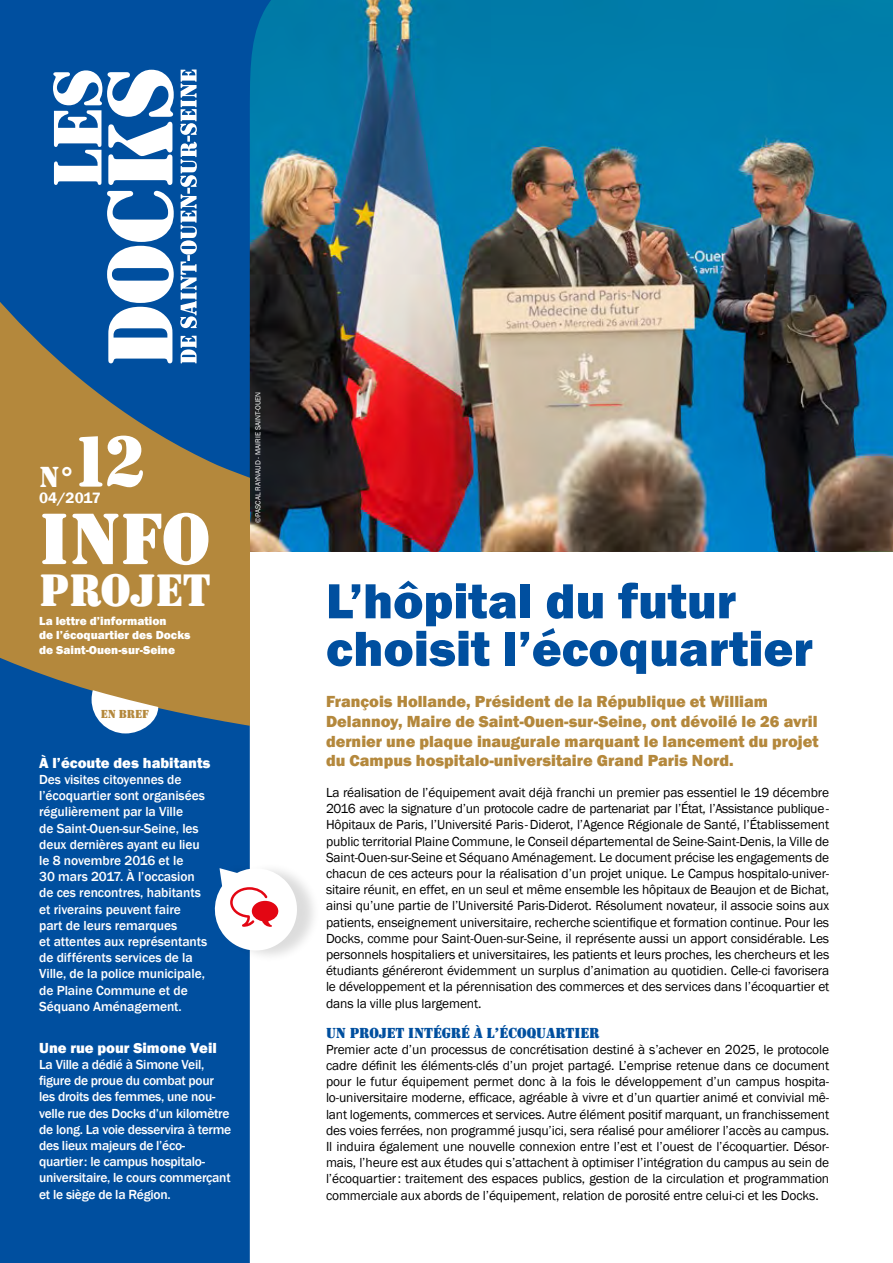
<style>
.page{position:relative;width:893px;height:1263px;background:#fff}
.page>*{position:absolute;margin:0;border:0;box-sizing:border-box;transform-origin:0 0}
.t1{font:75.6px/77.4px "Stencil Sol D";letter-spacing:-.005em;color:#fff;text-align:center}
.t2{font:800 51px/47.5px "Franklin Gothic";color:#004f9f}
.t3{font:46.95px "Stencil Sol D";letter-spacing:-.005em;color:#fff}
.t4{font:30px "Stencil Sol D";color:#fff}
.t5{font:800 16.5px/19.8px "Franklin Gothic";color:#b4883c}
.t6{font:600 15.45px "Franklin Gothic";letter-spacing:-.005em;color:#fff}
.t7{font:800 15px "Franklin Gothic";color:#fff}
.t8{font:15px "Stencil Sol D";color:#004f9f}
.t9{font:13.5px/16.2px "Franklin Gothic";letter-spacing:-.01em;color:#000;text-align:justify}
.t10{font:500 13.5px/16.2px "Franklin Gothic";letter-spacing:-.005em;color:#fff}
.t11{font:800 12px/14.4px "Franklin Gothic";color:#fff}
.t12{font:12px "Stencil Sol D";color:#b4883c}
.t13{font:7.5px "Franklin Gothic";color:#fff}
</style>
<div class="page">
<img style="left:305px;top:0;width:588px;height:552px">
<svg style="left:0;top:0;width:305px;height:1263px;background:#2968a3"></svg>
<svg style="left:0;top:284px;width:250px;height:473px;background:#77745d"></svg>
<svg style="left:92px;top:690px;width:66px;height:43px"></svg>
<svg style="left:107px;top:191px;width:67px;height:172px"></svg>
<svg style="left:53px;top:70px;width:121px;height:115px"></svg>
<svg style="left:181px;top:336px;width:16px;height:27px"></svg>
<svg style="left:180px;top:70px;width:17px;height:258px"></svg>
<div style="left:220px;top:862px;width:101px;height:101px;background:#000;opacity:.14"></div>
<svg style="left:212px;top:864px;width:90px;height:91px"></svg>
<h1 class="t1" style="left:39px;top:424px;width:172px">12<br>INFO</h1>
<h3 class="t3" style="left:39px;top:563px;width:173px">PROJET</h3>
<p class="t11" style="left:39px;top:613px;width:153px">La lettre d’information<br>de l’écoquartier des Docks de Saint-Ouen-sur-Seine</p>
<h3 class="t4" style="left:39px;top:459px;width:37px">N°</h3>
<p class="t6" style="left:39px;top:488px;width:63px">04/2017</p>
<p class="t12" style="left:101px;top:707px;width:50px">EN BREF</p>
<p class="t7" style="left:39px;top:753px;width:173px">À l’écoute des habitants</p>
<p class="t10" style="left:39px;top:772px;width:170px">Des visites citoyennes de l’écoquartier sont organisées régulièrement par la Ville<br>de Saint-Ouen-sur-Seine, les deux dernières ayant eu lieu le 8 novembre 2016 et le<br>30 mars 2017. À l’occasion de ces rencontres, habitants et riverains peuvent faire part de leurs remarques<br>et attentes aux représentants de différents services de la<br>Ville, de la police municipale, de Plaine Commune et de<br>Séquano Aménagement.</p>
<p class="t7" style="left:39px;top:1038px;width:179px">Une rue pour Simone Veil</p>
<p class="t10" style="left:39px;top:1056px;width:194px">La Ville a dédié à Simone Veil, figure de proue du combat pour les droits des femmes, une nou&shy;velle rue des Docks d’un kilomètre de long. La voie desservira à terme des lieux majeurs de l’éco&shy;quartier: le campus hospitalo&shy;universitaire, le cours commerçant et le siège de la Région.</p>
<p class="t13" style="left:253px;top:522px;width:132px;rotate:-90deg">©PASCAL RAYNAUD - MAIRIE SAINT-OUEN</p>
<h2 class="t2" style="left:326px;top:577px;width:488px">L’hôpital du futur choisit l’écoquartier</h2>
<p class="t5" style="left:326px;top:692px;width:494px">François Hollande, Président de la République et William Delannoy, Maire de Saint-Ouen-sur-Seine, ont dévoilé le 26 avril dernier une plaque inaugurale marquant le lancement du projet du Campus hospitalo-universitaire Grand Paris Nord.</p>
<p class="t9" style="left:326px;top:785px;width:505px">La réalisation de l’équipement avait déjà franchi un premier pas essentiel le 19 décembre 2016 avec la signature d’un protocole cadre de partenariat par l’État, l’Assistance publique-Hôpitaux de Paris, l’Université Paris-Diderot, l’Agence Régionale de Santé, l’Établissement public territorial Plaine Commune, le Conseil départemental de Seine-Saint-Denis, la Ville de Saint-Ouen-sur-Seine et Séquano Aménagement. Le document précise les engagements de chacun de ces acteurs pour la réalisation d’un projet unique. Le Campus hospitalo-univer&shy;sitaire réunit, en effet, en un seul et même ensemble les hôpitaux de Beaujon et de Bichat, ainsi qu’une partie de l’Université Paris-Diderot. Résolument novateur, il associe soins aux patients, enseignement universitaire, recherche scientifique et formation continue. Pour les Docks, comme pour Saint-Ouen-sur-Seine, il représente aussi un apport considérable. Les personnels hospitaliers et universitaires, les patients et leurs proches, les chercheurs et les étudiants généreront évidemment un surplus d’animation au quotidien. Celle-ci favorisera le développement et la pérennisation des commerces et des services dans l’écoquartier et dans la ville plus largement.</p>
<p class="t8" style="left:326px;top:1024px;width:275px">UN PROJET INTÉGRÉ À L’ÉCOQUARTIER</p>
<p class="t9" style="left:326px;top:1041px;width:505px">Premier acte d’un processus de concrétisation destiné à s’achever en 2025, le protocole cadre définit les éléments-clés d’un projet partagé. L’emprise retenue dans ce document pour le futur équipement permet donc à la fois le développement d’un campus hospita&shy;lo-universitaire moderne, efficace, agréable à vivre et d’un quartier animé et convivial mê&shy;lant logements, commerces et services. Autre élément positif marquant, un franchissement des voies ferrées, non programmé jusqu’ici, sera réalisé pour améliorer l’accès au campus.<br>Il induira également une nouvelle connexion entre l’est et l’ouest de l’écoquartier. Désor&shy;mais, l’heure est aux études qui s’attachent à optimiser l’intégration du campus au sein de l’écoquartier: traitement des espaces publics, gestion de la circulation et programmation commerciale aux abords de l’équipement, relation de porosité entre celui-ci et les Docks.</p>
</div>
